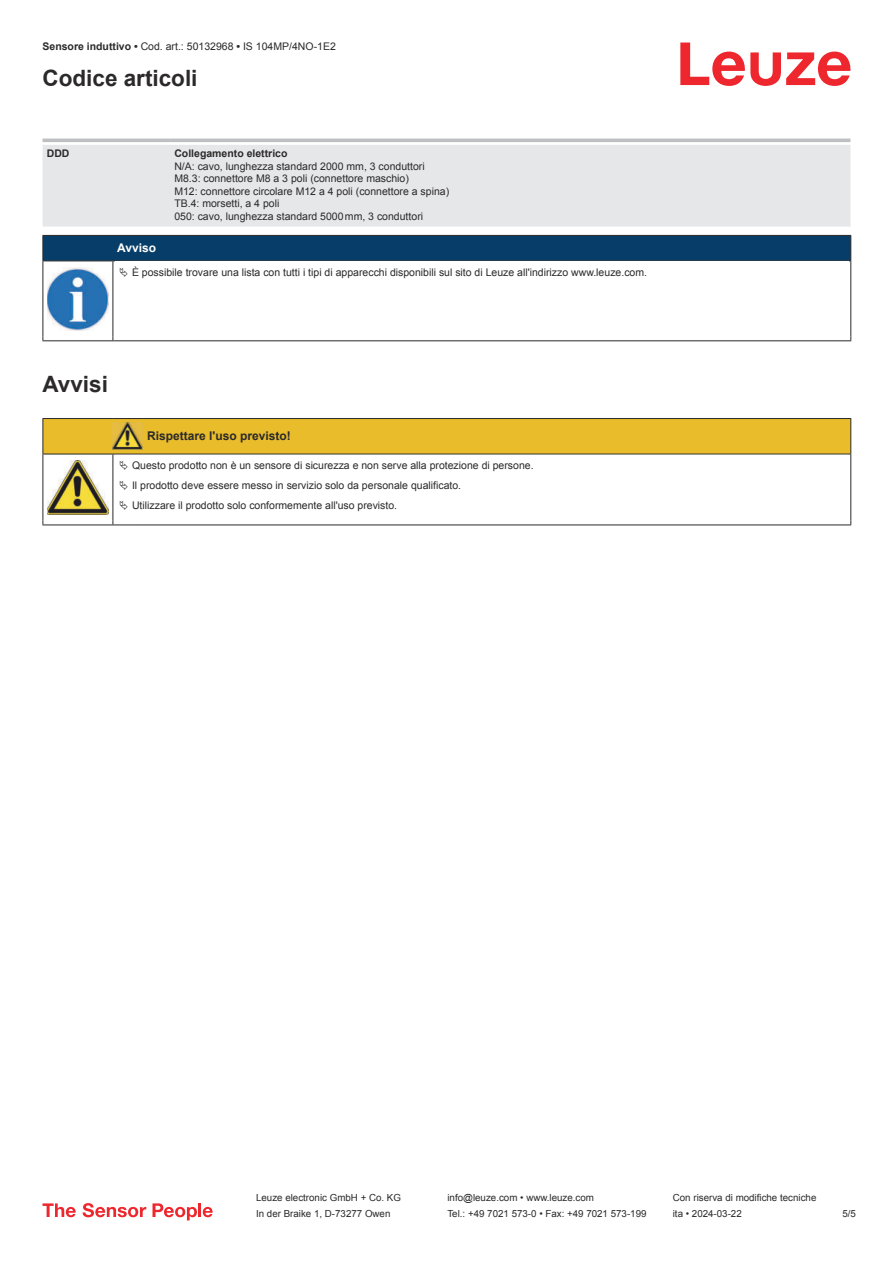
<style>
.page{position:relative;width:893px;height:1263px;background:#fff}
.page>*{position:absolute;margin:0;border:0;box-sizing:border-box;transform-origin:0 0}
.t1{font:700 22.5px "Arial";color:#2b292a}
.t2{font:700 12px "Arial";color:#2b292a}
.t3{font:700 12px "Arial";color:#fff}
.t4{font:10.5px/12.6px "Arial";color:#2b292a}
.t5{font:700 10.5px "Arial";color:#2b292a}
.t6{font:9.75px "Arial";color:#2b292a}
.s1{font-weight:700}
</style>
<div class="page">
<svg style="left:680px;top:43px;width:170px;height:43px"></svg>
<svg style="left:43px;top:138px;width:807px;height:1px"></svg>
<div style="left:43px;top:145px;width:807px;height:82px;background:#e6e7e9"></div>
<hr style="left:43px;top:139px;width:127px;height:3px;background:#bdbfc1">
<hr style="left:170px;top:139px;width:680px;height:3px;background:#bdbfc1">
<svg style="left:43px;top:1203px;width:33px;height:14px"></svg>
<svg style="left:83px;top:1203px;width:63px;height:14px"></svg>
<svg style="left:153px;top:1203px;width:44px;height:17px"></svg>
<hr style="left:198px;top:1203px;width:3px;height:14px;background:#ed272d">
<svg style="left:203px;top:1207px;width:10px;height:10px"></svg>
<hr style="left:43px;top:261px;width:70px;height:1px;background:#2b292a">
<svg style="left:43px;top:235px;width:808px;height:26px;background:#083c65"></svg>
<hr style="left:113px;top:261px;width:738px;height:1px;background:#2b292a">
<hr style="left:43px;top:261px;width:1px;height:75px;background:#2b292a">
<hr style="left:113px;top:261px;width:1px;height:75px;background:#2b292a">
<hr style="left:850px;top:261px;width:1px;height:75px;background:#2b292a">
<hr style="left:43px;top:340px;width:70px;height:1px;background:#2b292a">
<hr style="left:113px;top:340px;width:738px;height:1px;background:#2b292a">
<img style="left:47px;top:267px;width:61px;height:63px">
<hr style="left:43px;top:525px;width:70px;height:1px;background:#2b292a">
<hr style="left:113px;top:525px;width:30px;height:1px;background:#2b292a">
<hr style="left:143px;top:525px;width:708px;height:1px;background:#2b292a">
<svg style="left:43px;top:418px;width:808px;height:107px"></svg>
<p class="t4" style="left:43px;top:41px;width:295px"><span class="s1">Sensore induttivo •</span> Cod. art.: 50132968 <span class="s1">•</span> IS 104MP/4NO-1E2</p>
<h1 class="t1" style="left:43px;top:69px;width:157px">Codice articoli</h1>
<p class="t5" style="left:47px;top:149px;width:24px">DDD</p>
<p class="t5" style="left:174px;top:149px;width:115px">Collegamento elettrico</p>
<p class="t4" style="left:174px;top:161px;width:276px">N/A: cavo, lunghezza standard 2000 mm, 3 conduttori M8.3: connettore M8 a 3 poli (connettore maschio)<br>M12: connettore circolare M12 a 4 poli (connettore a spina)<br>TB.4: morsetti, a 4 poli<br>050: cavo, lunghezza standard 5000 mm, 3 conduttori</p>
<p class="t3" style="left:117px;top:243px;width:40px">Avviso</p>
<p class="t4" style="left:132px;top:267px;width:517px">È possibile trovare una lista con tutti i tipi di apparecchi disponibili sul sito di Leuze all'indirizzo www.leuze.com.</p>
<h1 class="t1" style="left:43px;top:375px;width:67px">Avvisi</h1>
<p class="t2" style="left:147px;top:431px;width:145px">Rispettare l'uso previsto!</p>
<p class="t4" style="left:132px;top:456px;width:403px;line-height:20.2px">Questo prodotto non è un sensore di sicurezza e non serve alla protezione di persone.<br>Il prodotto deve essere messo in servizio solo da personale qualificato.<br>Utilizzare il prodotto solo conformemente all'uso previsto.</p>
<p class="t6" style="left:256px;top:1194px;width:146px">Leuze electronic GmbH + Co. KG</p>
<p class="t6" style="left:447px;top:1194px;width:148px">info@leuze.com • www.leuze.com</p>
<p class="t6" style="left:673px;top:1194px;width:145px">Con riserva di modifiche tecniche</p>
<p class="t6" style="left:256px;top:1210px;width:136px">In der Braike 1, D-73277 Owen</p>
<p class="t6" style="left:447px;top:1210px;width:201px">Tel.: +49 7021 573-0 • Fax: +49 7021 573-199</p>
<p class="t6" style="left:673px;top:1210px;width:70px">ita • 2024-03-22</p>
<p class="t6" style="left:842px;top:1210px;width:15px">5 /5</p>
</div>
